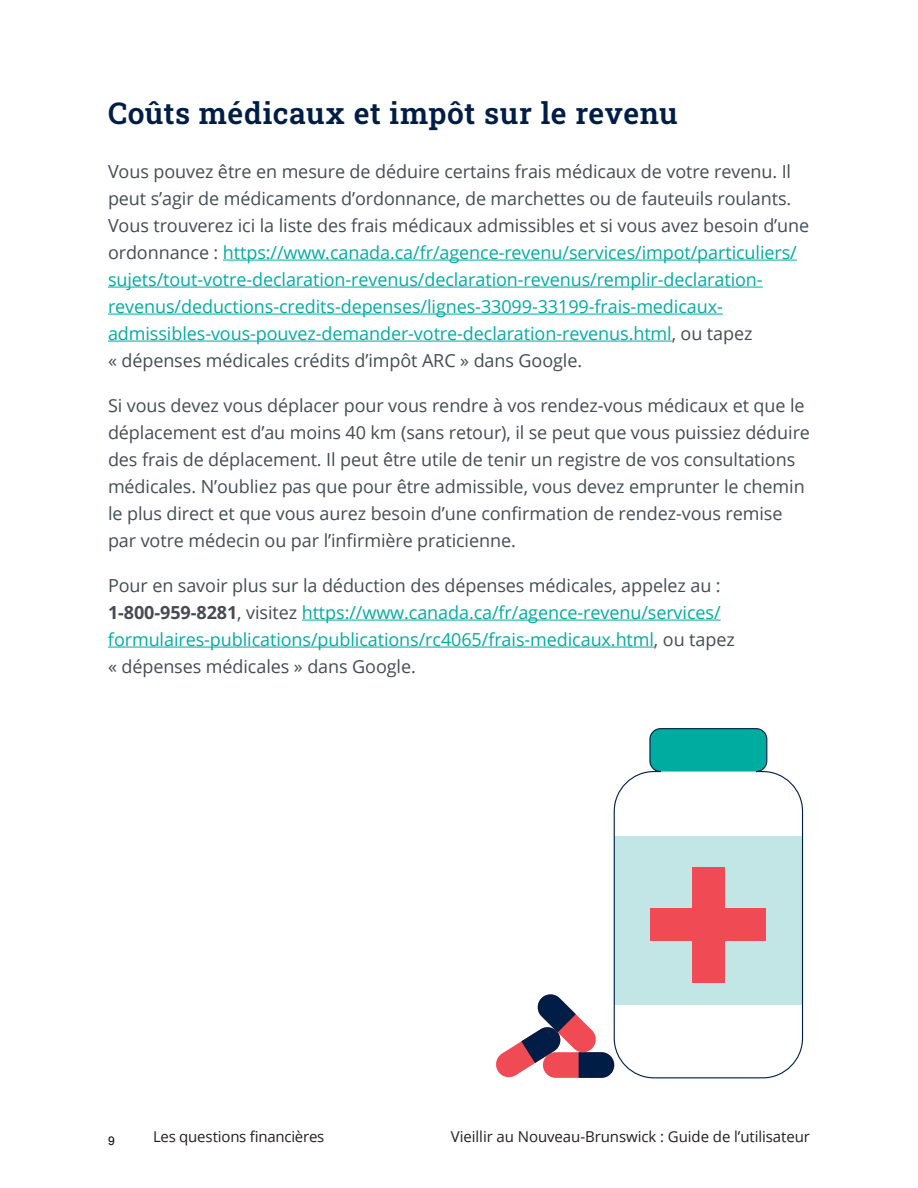
<style>
.page{position:relative;width:918px;height:1188px;background:#fff}
.page>*{position:absolute;margin:0;border:0;box-sizing:border-box;transform-origin:0 0}
.t1{font:30px "Roboto Slab";letter-spacing:.02em;color:#001e45}
.Body_Copy{font:18px/27px "Open Sans";letter-spacing:-.005em;color:#00aca0}
.Body_Copy-2{font:18px/27px "Open Sans";letter-spacing:-.005em;color:#464b54}
.t2{font:15px "Open Sans";letter-spacing:-.005em;color:#231f20}
.t3{font:12px "Arial";color:#000}
.s1{color:#464b54}
.s2{font-weight:700;color:#464b54}
</style>
<div class="page">
<hr style="left:223px;top:260px;width:574px;height:1px;background:#00aca0">
<hr style="left:108px;top:287px;width:655px;height:1px;background:#00aca0">
<hr style="left:108px;top:314px;width:615px;height:1px;background:#00aca0">
<hr style="left:108px;top:341px;width:564px;height:1px;background:#00aca0">
<hr style="left:302px;top:620px;width:419px;height:1px;background:#00aca0">
<hr style="left:108px;top:647px;width:546px;height:1px;background:#00aca0">
<svg style="left:496px;top:994px;width:117px;height:84px"></svg>
<svg style="left:613px;top:728px;width:191px;height:351px"></svg>
<h1 class="t1" style="left:108px;top:92px;width:571px">Coûts médicaux et impôt sur le revenu</h1>
<p class="Body_Copy" style="left:108px;top:157px;width:703px"><span class="s1">Vous pouvez être en mesure de déduire certains frais médicaux de votre revenu. Il peut s’agir de médicaments d’ordonnance, de marchettes ou de fauteuils roulants.<br>Vous trouverez ici la liste des frais médicaux admissibles et si vous avez besoin d’une ordonnance :</span> https://www.canada.ca/fr/agence-revenu/services/impot/particuliers/ sujets/tout-votre-declaration-revenus/declaration-revenus/remplir-declaration&shy;revenus/deductions-credits-depenses/lignes-33099-33199-frais-medicaux&shy;admissibles-vous-pouvez-demander-votre-declaration-revenus.html<span class="s1">, ou tapez<br>« dépenses médicales crédits d’impôt ARC » dans Google.</span></p>
<p class="Body_Copy-2" style="left:108px;top:391px;width:704px">Si vous devez vous déplacer pour vous rendre à vos rendez-vous médicaux et que le déplacement est d’au moins 40 km (sans retour), il se peut que vous puissiez déduire des frais de déplacement. Il peut être utile de tenir un registre de vos consultations médicales. N’oubliez pas que pour être admissible, vous devez emprunter le chemin le plus direct et que vous aurez besoin d’une confirmation de rendez-vous remise par votre médecin ou par l’infirmière praticienne.</p>
<p class="Body_Copy" style="left:108px;top:571px;width:628px"><span class="s1">Pour en savoir plus sur la déduction des dépenses médicales, appelez au :<br></span><span class="s2">1-800-959-8281</span><span class="s1">, visitez</span> https://www.canada.ca/fr/agence-revenu/services/ formulaires-publications/publications/rc4065/frais-medicaux.html<span class="s1">, ou tapez « dépenses médicales » dans Google.</span></p>
<p class="t3" style="left:108px;top:1133px;width:8px">9</p>
<p class="t2" style="left:153px;top:1127px;width:173px">Les questions financières</p>
<p class="t2" style="left:451px;top:1127px;width:361px">Vieillir au Nouveau-Brunswick : Guide de l’utilisateur</p>
</div>
